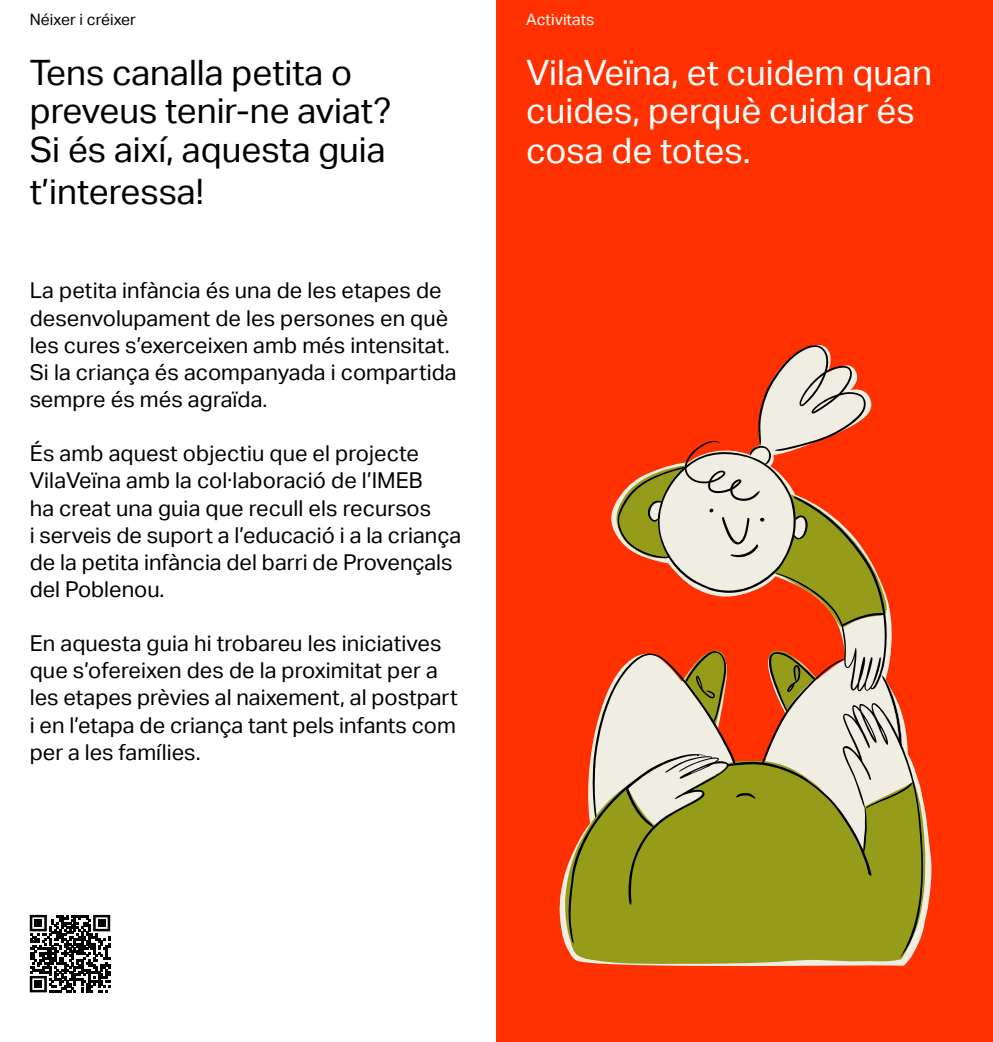
<style>
.page{position:relative;width:993px;height:1042px;background:#fff}
.page>*{position:absolute;margin:0;border:0;box-sizing:border-box;transform-origin:0 0}
.super_Aktiv{font:35px/38.5px "Aktiv Grotesk";color:#000}
.super_Aktiv-2{font:35px/39.4px "Aktiv Grotesk";color:#fff}
.big{font:21.88px/27.1px "Aktiv Grotesk";letter-spacing:.005em;color:#000}
.info{font:15.75px "Aktiv Grotesk";letter-spacing:.005em;color:#000}
.info-2{font:15.75px "Aktiv Grotesk";letter-spacing:.005em;color:#fff}
</style>
<div class="page">
<div style="left:496px;top:0;width:496px;height:1042px;background:#ff3100"></div>
<svg style="left:563px;top:800px;width:362px;height:165px"></svg>
<svg style="left:567px;top:345px;width:356px;height:612px"></svg>
<svg style="left:30px;top:915px;width:80px;height:77px"></svg>
<div style="left:35px;top:919px;width:7px;height:7px;background:#000"></div>
<div style="left:98px;top:919px;width:7px;height:7px;background:#000"></div>
<div style="left:35px;top:980px;width:7px;height:7px;background:#000"></div>
<p class="info" style="left:30px;top:11px;width:108px">Néixer i créixer</p>
<p class="info-2" style="left:526px;top:11px;width:70px">Activitats</p>
<p class="super_Aktiv" style="left:30px;top:53px;width:363px">Tens canalla petita o preveus tenir-ne aviat?<br>Si és així, aquesta guia</p>
<p class="super_Aktiv" style="left:30px;top:172px;width:175px">t’interessa!</p>
<p class="big" style="left:30px;top:277px;width:428px">La petita infància és una de les etapes de desenvolupament de les persones en què les cures s’exerceixen amb més intensitat.<br>Si la criança és acompanyada i compartida sempre és més agraïda.</p>
<p class="big" style="left:30px;top:440px;width:433px">És amb aquest objectiu que el projecte VilaVeïna amb la col·laboració de l’IMEB<br>ha creat una guia que recull els recursos<br>i serveis de suport a l’educació i a la criança de la petita infància del barri de Provençals del Poblenou.</p>
<p class="big" style="left:30px;top:630px;width:429px">En aquesta guia hi trobareu les iniciatives que s’ofereixen des de la proximitat per a les etapes prèvies al naixement, al postpart i en l’etapa de criança tant pels infants com per a les famílies.</p>
<p class="super_Aktiv-2" style="left:526px;top:53px;width:407px">VilaVeïna, et cuidem quan cuides, perquè cuidar és cosa de totes.</p>
</div>
